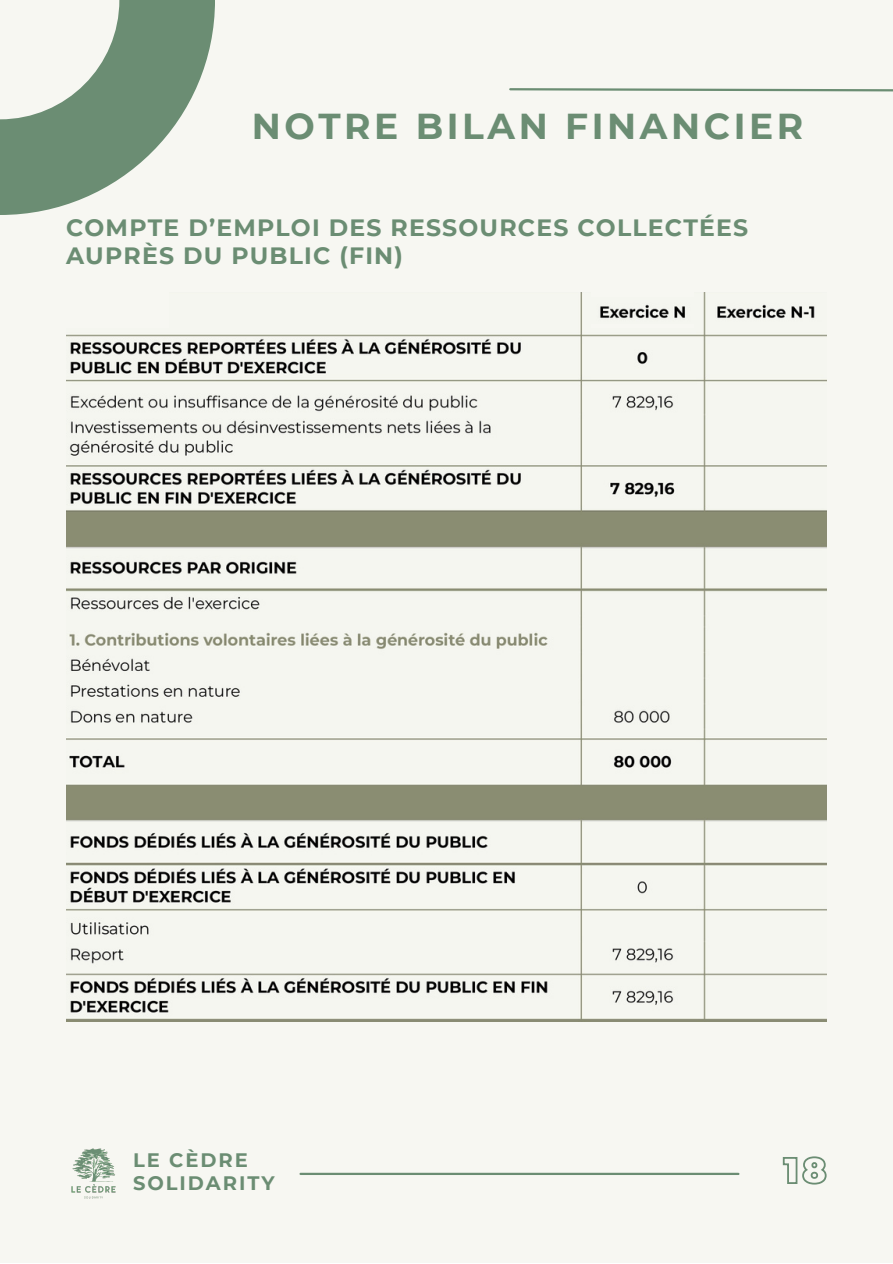
<style>
.page{position:relative;width:893px;height:1264px;background:#fff}
.page>*{position:absolute;margin:0;border:0;box-sizing:border-box;transform-origin:0 0}
.t1{font:700 36px "Montserrat";letter-spacing:.1em;color:#6b8d73}
.t2{font:700 23.55px/28px "Montserrat";letter-spacing:.05em;color:#6b8d73}
.t3{font:700 19.5px "Montserrat";letter-spacing:.1em;color:#6b8d73}
</style>
<div class="page">
<div style="left:0;top:0;width:892px;height:1262px;background:#f7f7f2"></div>
<svg style="left:0;top:0;width:214px;height:214px;fill:#6b8d73"></svg>
<svg style="left:509px;top:88px;width:383px;height:4px"></svg>
<hr style="left:300px;top:1172px;width:438px;height:2px;background:#6b8d73">
<img style="left:71px;top:1148px;width:45px;height:51px">
<img style="left:66px;top:292px;width:760px;height:729px">
<svg style="left:782px;top:1156px;width:45px;height:29px"></svg>
<div style="left:591px;top:292px;width:103px;height:36px;background:#f7f7f2"></div>
<div style="left:66px;top:292px;width:103px;height:36px;background:#f7f7f2"></div>
<img style="left:600px;top:297px;width:226px;height:26px">
<p class="t1" style="left:252px;top:104px;width:553px">NOTRE BILAN FINANCIER</p>
<p class="t2" style="left:66px;top:214px;width:683px">COMPTE D’EMPLOI DES RESSOURCES COLLECTÉES<br>AUPRÈS DU PUBLIC (FIN)</p>
<p class="t3" style="left:133px;top:1147px;width:116px">LE CÈDRE</p>
<p class="t3" style="left:133px;top:1171px;width:143px">SOLIDARITY</p>
</div>
